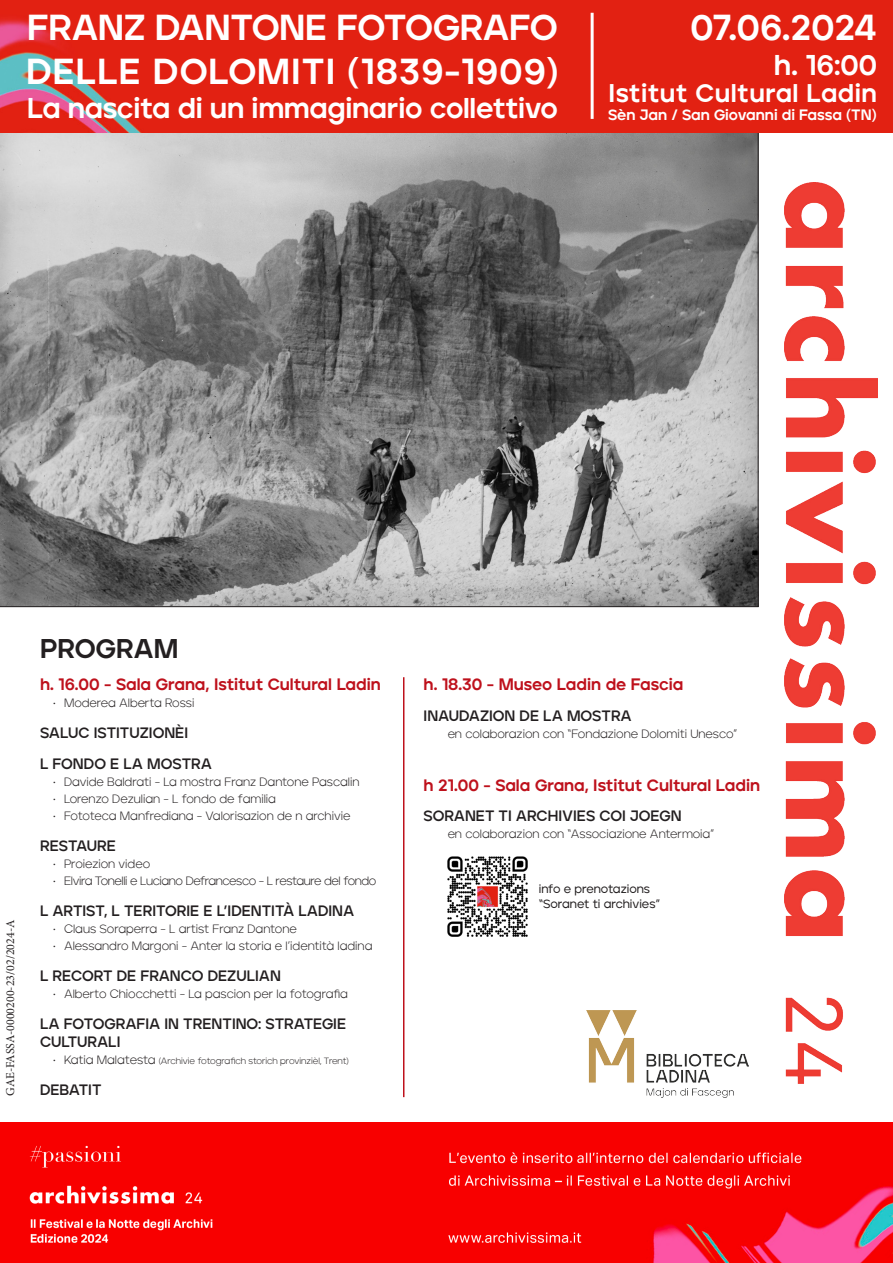
<style>
.page{position:relative;width:893px;height:1263px;background:#fff}
.page>*{position:absolute;margin:0;border:0;box-sizing:border-box;transform-origin:0 0}
.t1{font:800 36px "Jeko";letter-spacing:-.005em;color:#fff}
.t2{font:800 36px "Jeko";letter-spacing:.03em;color:#fff}
.t3{font:800 28.5px "Jeko";letter-spacing:-.01em;color:#fff}
.t4{font:800 27px "Jeko";letter-spacing:-.01em;color:#231f20}
.t5{font:800 25.5px "Jeko";letter-spacing:.02em;color:#fff}
.Orario{font:800 16.5px "Jeko";color:#be111c}
.Titoletto{font:700 15px/18px "Jeko";color:#231f20}
.t6{font:800 15px "Jeko";color:#fff}
.Relatore{font:300 12px "Jeko";letter-spacing:-.005em;color:#231f20}
.Relatore-2{font:300 12px "Jeko";letter-spacing:-.035em;color:#231f20}
.Orario-2{font:500 12px "Jeko";letter-spacing:-.005em;color:#231f20}
.t7{font:12px "Minion Pro";color:#231f20}
.t8{font:300 9px "Jeko";letter-spacing:-.01em;color:#231f20}
.s1{font-size:12px}
</style>
<div class="page">
<svg style="left:0;top:132px;width:758px;height:475px;background:#8d8c8c"></svg>
<div style="left:0;top:0;width:893px;height:132px;background:#e22112"></div>
<img style="left:0;top:1123px;width:893px;height:140px">
<img style="left:784px;top:183px;width:93px;height:901px">
<img style="left:586px;top:1010px;width:163px;height:87px">
<hr style="left:591px;top:13px;width:3px;height:106px;background:#fff">
<img style="left:447px;top:856px;width:81px;height:81px">
<hr style="left:403px;top:677px;width:1px;height:420px;background:#be111c">
<p class="t1" style="left:27px;top:6px;width:532px">FRANZ DANTONE FOTOGRAFO</p>
<p class="t2" style="left:26px;top:49px;width:534px">DELLE DOLOMITI (1839-1909)</p>
<p class="t3" style="left:27px;top:90px;width:532px">La nascita di un immaginario collettivo</p>
<p class="t1" style="left:690px;top:6px;width:188px">07.06.2024</p>
<p class="t3" style="left:774px;top:47px;width:105px">h. 16:00</p>
<p class="t5" style="left:608px;top:77px;width:270px">Istitut Cultural Ladin</p>
<p class="t6" style="left:608px;top:105px;width:270px">Sèn Jan / San Giovanni di Fassa (TN)</p>
<p class="t7" style="left:2px;top:1096px;width:178px;rotate:-90deg">GAE-FASSA-0000200-23/02/2024-A</p>
<p class="t4" style="left:40px;top:632px;width:140px">PROGRAM</p>
<p class="Orario" style="left:40px;top:674px;width:342px">h. 16.00 - Sala Grana, Istitut Cultural Ladin</p>
<p class="Relatore" style="left:53px;top:696px;width:143px">• Moderea Alberta Rossi</p>
<p class="Titoletto" style="left:40px;top:724px;width:150px">SALUC ISTITUZIONÈI</p>
<p class="Titoletto" style="left:40px;top:754px;width:173px">L FONDO E LA MOSTRA</p>
<p class="Relatore" style="left:53px;top:775px;width:308px">• Davide Baldrati - La mostra Franz Dantone Pascalin</p>
<p class="Relatore" style="left:53px;top:792px;width:225px">• Lorenzo Dezulian - L fondo de familia</p>
<p class="Relatore" style="left:53px;top:809px;width:299px">• Fototeca Manfrediana - Valorisazion de n archivie</p>
<p class="Titoletto" style="left:40px;top:836px;width:78px">RESTAURE</p>
<p class="Relatore" style="left:53px;top:857px;width:99px">• Proiezion video</p>
<p class="Relatore-2" style="left:53px;top:874px;width:325px">• Elvira Tonelli e Luciano Defrancesco - L restaure del fondo</p>
<p class="Titoletto" style="left:40px;top:901px;width:316px">L ARTIST, L TERITORIE E L’IDENTITÀ LADINA</p>
<p class="Relatore" style="left:53px;top:922px;width:246px">• Claus Soraperra - L artist Franz Dantone</p>
<p class="Relatore" style="left:53px;top:939px;width:321px">• Alessandro Margoni - Anter la storia e l’identità ladina</p>
<p class="Titoletto" style="left:40px;top:966px;width:242px">L RECORT DE FRANCO DEZULIAN</p>
<p class="Relatore" style="left:53px;top:987px;width:297px">• Alberto Chiocchetti - La pascion per la fotografia</p>
<p class="Titoletto" style="left:40px;top:1014px;width:308px">LA FOTOGRAFIA IN TRENTINO: STRATEGIE<br>CULTURALI</p>
<p class="t8" style="left:53px;top:1055px;width:298px"><span class="s1">• Katia Malatesta</span> (Archivie fotografich storich provinzièl, Trent)</p>
<p class="Titoletto" style="left:40px;top:1080px;width:63px">DEBATIT</p>
<p class="Orario" style="left:424px;top:674px;width:261px">h. 18.30 - Museo Ladin de Fascia</p>
<p class="Titoletto" style="left:424px;top:707px;width:210px">INAUDAZION DE LA MOSTRA</p>
<p class="Relatore" style="left:448px;top:727px;width:291px">en colaborazion con “Fondazione Dolomiti Unesco”</p>
<p class="Orario" style="left:424px;top:775px;width:338px">h 21.00 - Sala Grana, Istitut Cultural Ladin</p>
<p class="Titoletto" style="left:424px;top:807px;width:259px">SORANET TI ARCHIVIES COI JOEGN</p>
<p class="Relatore" style="left:448px;top:827px;width:268px">en colaborazion con “Associazione Antermoia”</p>
<p class="Orario-2" style="left:539px;top:882px;width:113px">info e prenotazions</p>
<p class="Orario-2" style="left:539px;top:896px;width:123px">“Soranet ti archivies”</p>
</div>
